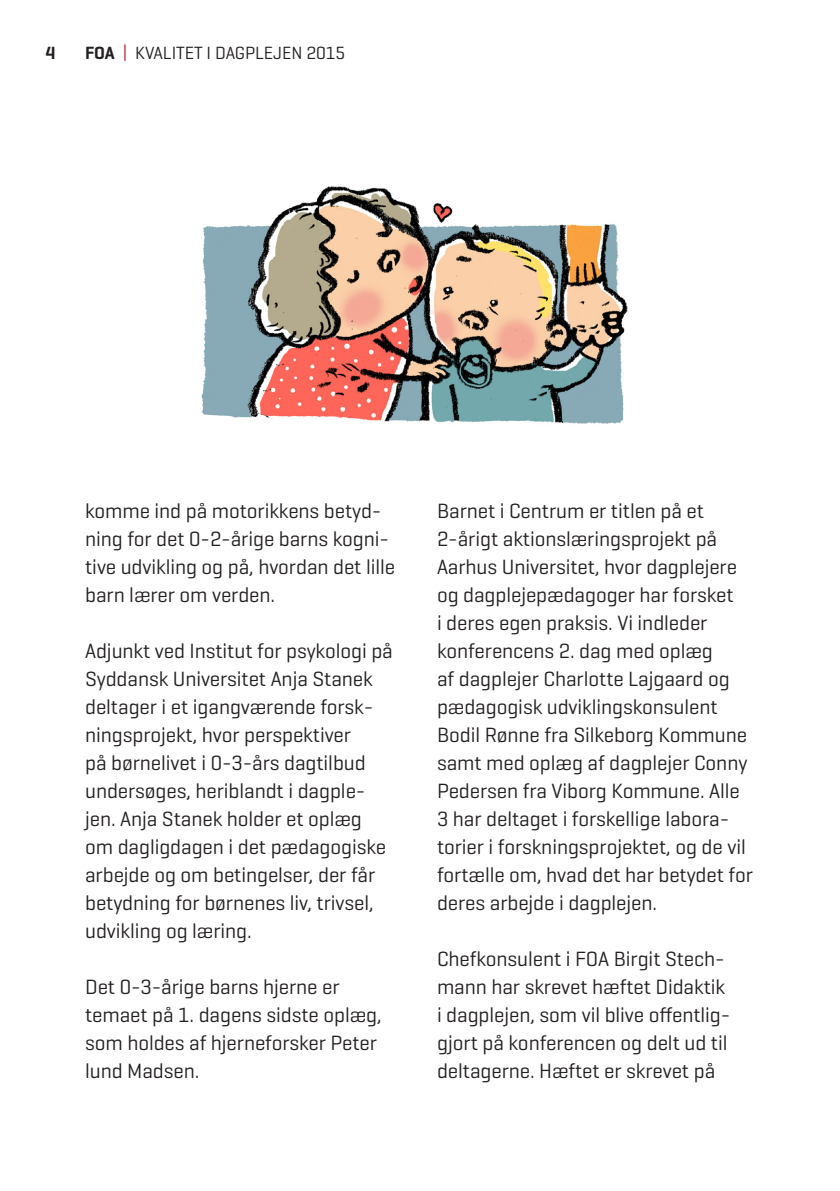
<style>
.page{position:relative;width:840px;height:1191px;background:#fff}
.page>*{position:absolute;margin:0;border:0;box-sizing:border-box;transform-origin:0 0}
.Brød__Geogrotesque{font:21px/28px "Geogrotesque";letter-spacing:-.005em;color:#231f20}
.t1{font:18px "Geogrotesque";letter-spacing:-.005em;color:#231f20}
.t2{font:600 18px "Geogrotesque";color:#231f20}
.s1{font-weight:600}
.s2{color:#bb2a35}
</style>
<div class="page">
<img style="left:201px;top:186px;width:427px;height:238px">
<p class="t2" style="left:45px;top:42px;width:12px">4</p>
<p class="t1" style="left:85px;top:42px;width:261px"><span class="s1">FOA</span> <span class="s2">|</span> KVALITET I DAGPLEJEN 2015</p>
<p class="Brød__Geogrotesque" style="left:85px;top:496px;width:311px">komme ind på motorikkens betyd&shy;ning for det 0-2-årige barns kogni&shy;tive udvikling og på, hvordan det lille barn lærer om verden.</p>
<p class="Brød__Geogrotesque" style="left:85px;top:636px;width:309px">Adjunkt ved Institut for psykologi på Syddansk Universitet Anja Stanek deltager i et igangværende forsk&shy;ningsprojekt, hvor perspektiver<br>på børnelivet i 0-3-års dagtilbud undersøges, heriblandt i dagple&shy;jen. Anja Stanek holder et oplæg om dagligdagen i det pædagogiske arbejde og om betingelser, der får betydning for børnenes liv, trivsel, udvikling og læring.</p>
<p class="Brød__Geogrotesque" style="left:85px;top:972px;width:298px">Det 0-3-årige barns hjerne er temaet på 1. dagens sidste oplæg, som holdes af hjerneforsker Peter lund Madsen.</p>
<p class="Brød__Geogrotesque" style="left:437px;top:496px;width:317px">Barnet i Centrum er titlen på et 2-årigt aktionslæringsprojekt på Aarhus Universitet, hvor dagplejere og dagplejepædagoger har forsket<br>i deres egen praksis. Vi indleder konferencens 2. dag med oplæg<br>af dagplejer Charlotte Lajgaard og pædagogisk udviklingskonsulent Bodil Rønne fra Silkeborg Kommune samt med oplæg af dagplejer Conny Pedersen fra Viborg Kommune. Alle 3 har deltaget i forskellige labora&shy;torier i forskningsprojektet, og de vil fortælle om, hvad det har betydet for deres arbejde i dagplejen.</p>
<p class="Brød__Geogrotesque" style="left:437px;top:944px;width:295px">Chefkonsulent i FOA Birgit Stech&shy;mann har skrevet hæftet Didaktik i dagplejen, som vil blive offentlig&shy;gjort på konferencen og delt ud til deltagerne. Hæftet er skrevet på</p>
</div>
